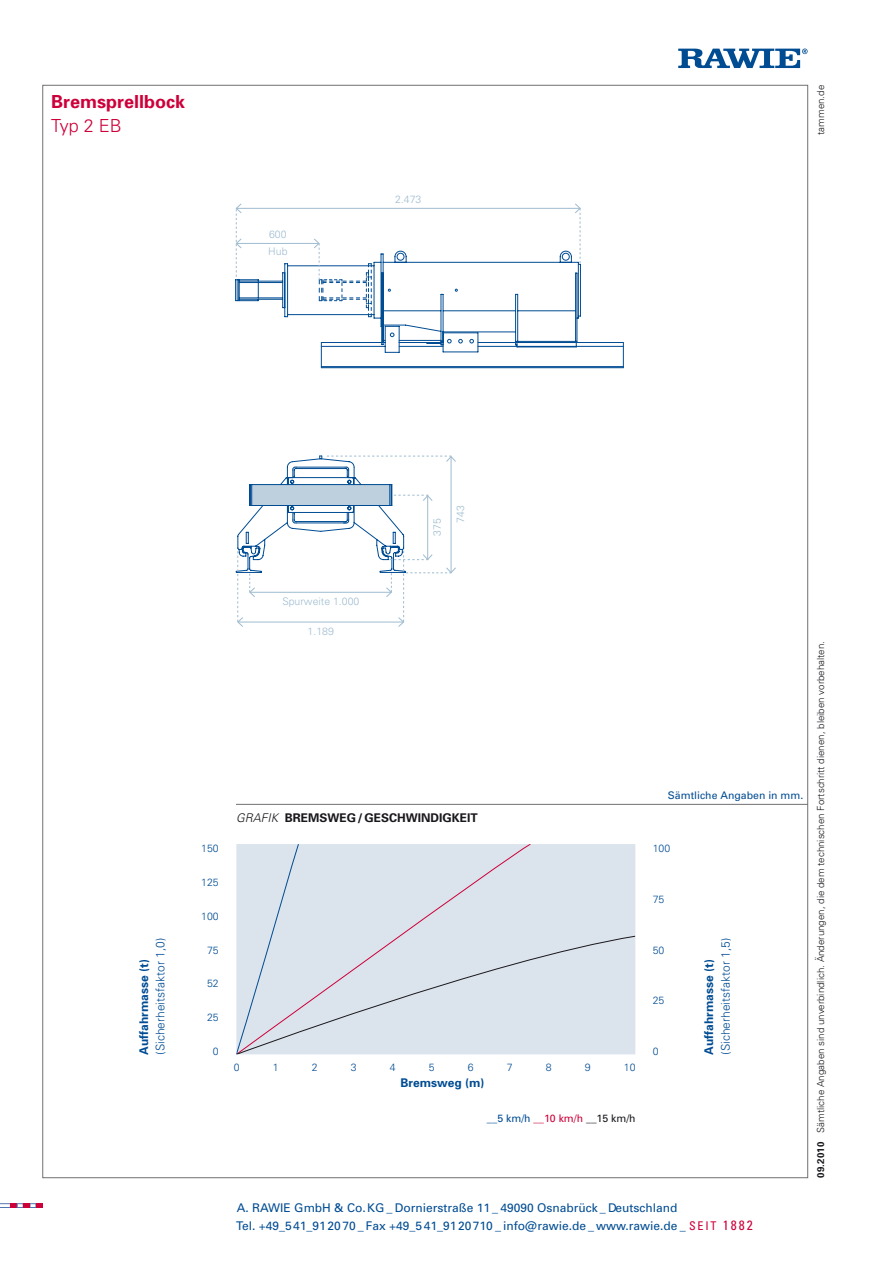
<style>
.page{position:relative;width:893px;height:1263px;background:#fff}
.page>*{position:absolute;margin:0;border:0;box-sizing:border-box;transform-origin:0 0}
.t1{font:700 18px "Univers";color:#cd003a}
.t2{font:300 18px "Univers";color:#cd003a}
.t3{font:12px/18px "Univers";color:#004c93}
.t4{font:300 12px "Univers";color:#004c93}
.t5{font:700 12px "Univers";color:#004c93}
.t6{font:700 12px "Univers";color:#1a171c}
.t7{font:300 10.5px "Univers";color:#004c93}
.t8{font:300 10.5px "Univers";color:#9fbcd0}
.t9{font:10.5px "Univers";color:#cd003a}
.t10{font:10.5px "Univers";color:#004c93}
.t11{font:300 9.75px "Univers";color:#1a171c}
.s1{font-weight:300;font-style:italic}
.s2{color:#004c93}
.s3{color:#1a171c}
.s4{font-stretch:condensed;color:#cd003a}
.s5{font-stretch:condensed;font-size:13.5px;color:#cd003a}
.s6{font-weight:700}
</style>
<div class="page">
<div style="left:531px;top:844px;width:104px;height:91px;background:#dbe4ec"></div>
<div style="left:299px;top:844px;width:232px;height:91px;background:#dbe4ec"></div>
<div style="left:299px;top:935px;width:336px;height:119px;background:#dbe4ec"></div>
<svg style="left:236px;top:844px;width:63px;height:210px;background:#d7dfe8"></svg>
<hr style="left:236px;top:804px;width:572px;height:1px;background:#707173">
<svg style="left:235px;top:203px;width:389px;height:165px"></svg>
<svg style="left:236px;top:456px;width:220px;height:171px"></svg>
<svg style="left:0;top:1203px;width:43px;height:5px"></svg>
<svg style="left:678px;top:49px;width:130px;height:19px"></svg>
<h1 class="t1" style="left:51px;top:91px;width:136px">Bremsprellbock</h1>
<h1 class="t2" style="left:51px;top:115px;width:72px">Typ 2 EB</h1>
<p class="t8" style="left:269px;top:228px;width:19px">600</p>
<p class="t8" style="left:268px;top:245px;width:21px">Hub</p>
<p class="t8" style="left:395px;top:193px;width:28px">2.473</p>
<p class="t11" style="left:815px;top:135px;width:51px;rotate:-90deg">tammen.de</p>
<p class="t4" style="left:153px;top:1054px;width:118px;rotate:-90deg">(Sicherheitsfaktor 1,0)</p>
<p class="t5" style="left:137px;top:1054px;width:97px;rotate:-90deg">Auffahrmasse (t)</p>
<p class="t8" style="left:431px;top:536px;width:19px;rotate:-90deg">375</p>
<p class="t8" style="left:454px;top:523px;width:19px;rotate:-90deg">743</p>
<p class="t7" style="left:201px;top:842px;width:19px">150</p>
<p class="t7" style="left:201px;top:876px;width:19px">125</p>
<p class="t7" style="left:201px;top:910px;width:19px">100</p>
<p class="t7" style="left:207px;top:943px;width:13px">75</p>
<p class="t7" style="left:207px;top:977px;width:13px">52</p>
<p class="t7" style="left:207px;top:1011px;width:13px">25</p>
<p class="t7" style="left:213px;top:1045px;width:7px">0</p>
<p class="t8" style="left:282px;top:595px;width:79px">Spurweite 1.000</p>
<p class="t8" style="left:308px;top:625px;width:28px">1.189</p>
<p class="t6" style="left:236px;top:811px;width:243px"><span class="s1">GRAFIK</span> Bremsweg /Geschwin digkeit</p>
<p class="t7" style="left:234px;top:1061px;width:7px">0</p>
<p class="t7" style="left:273px;top:1061px;width:7px">1</p>
<p class="t7" style="left:312px;top:1061px;width:7px">2</p>
<p class="t7" style="left:351px;top:1061px;width:7px">3</p>
<p class="t7" style="left:390px;top:1061px;width:7px">4</p>
<p class="t7" style="left:429px;top:1061px;width:7px">5</p>
<p class="t7" style="left:468px;top:1061px;width:7px">6</p>
<p class="t7" style="left:507px;top:1061px;width:7px">7</p>
<p class="t7" style="left:546px;top:1061px;width:7px">8</p>
<p class="t7" style="left:585px;top:1061px;width:7px">9</p>
<p class="t7" style="left:624px;top:1061px;width:13px">10</p>
<p class="t5" style="left:400px;top:1076px;width:85px">Bremsweg (m)</p>
<p class="t9" style="left:487px;top:1112px;width:150px"><span class="s2">__5 km/h</span> __10 km/h <span class="s3">__15 km/h</span></p>
<p class="t10" style="left:668px;top:789px;width:137px">Sämtliche Angaben in mm.</p>
<p class="t7" style="left:653px;top:842px;width:19px">100</p>
<p class="t7" style="left:653px;top:893px;width:13px">75</p>
<p class="t7" style="left:653px;top:943px;width:13px">50</p>
<p class="t7" style="left:653px;top:994px;width:13px">25</p>
<p class="t7" style="left:653px;top:1045px;width:7px">0</p>
<p class="t4" style="left:718px;top:1054px;width:118px;rotate:-90deg">(Sicherheitsfaktor 1,5)</p>
<p class="t5" style="left:702px;top:1054px;width:97px;rotate:-90deg">Auffahrmasse (t)</p>
<p class="t3" style="left:236px;top:1199px;width:518px">A. RAWIE GmbH &amp; Co.KG _ Dornierstraße 11 _ 49090 Osnabrück _ Deutschland<br>Tel. +49_541_912070 _ Fax +49_541_9120710 _ info@rawie.de _ www.rawie.de _ <span class="s4">SEIT</span> <span class="s5">1882</span></p>
<p class="t11" style="left:815px;top:1178px;width:538px;rotate:-90deg"><span class="s6">09.2010</span> Sämtliche Angaben sind unverbindlich. Änderungen, die dem technischen Fortschritt dienen, bleiben vorbehalten.</p>
</div>
